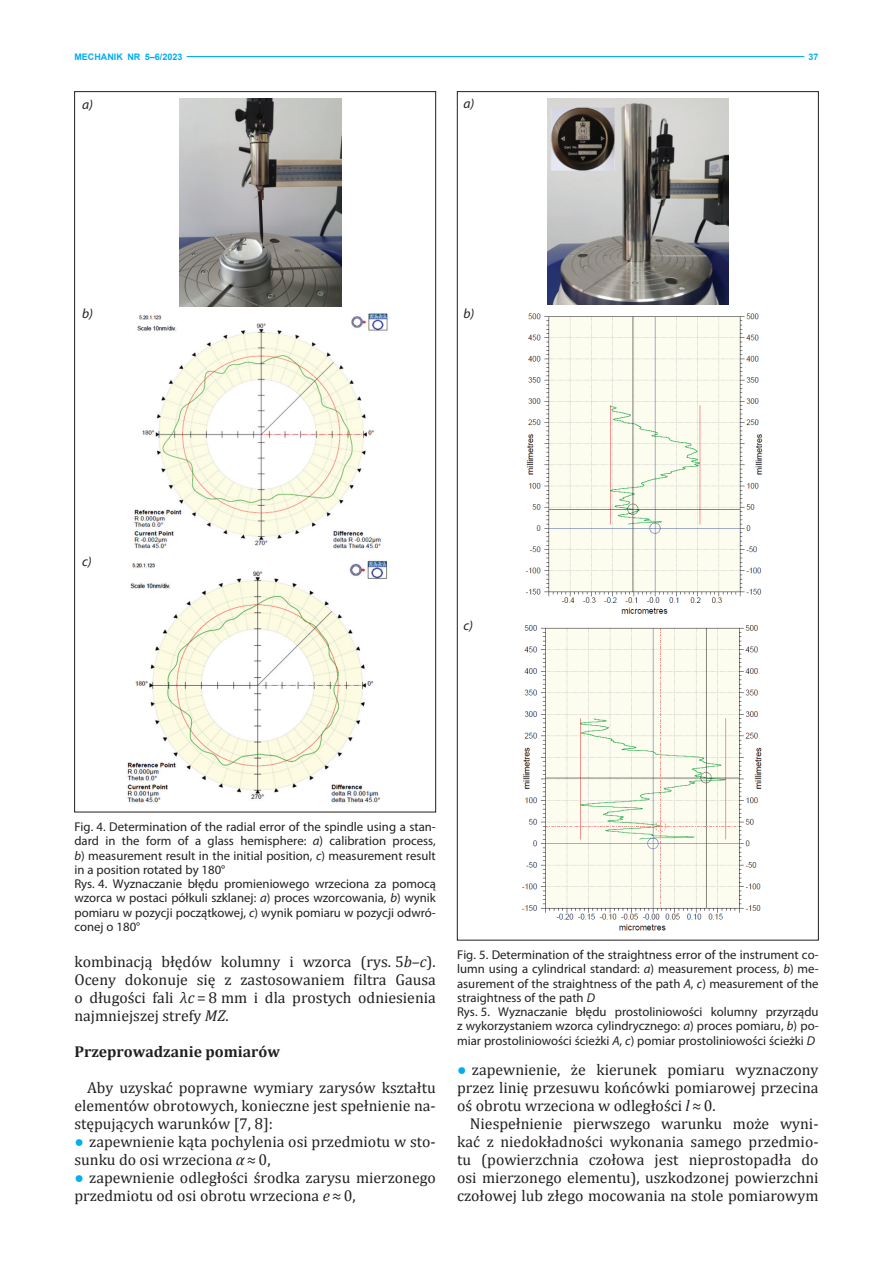
<style>
.page{position:relative;width:893px;height:1263px;background:#fff}
.page>*{position:absolute;margin:0;border:0;box-sizing:border-box;transform-origin:0 0}
.tekst{font:15.75px/18px "Cambria";color:#231f20;text-align:justify}
.tytulik{font:700 15.75px "Cambria";color:#231f20}
.przypis{font:italic 13.5px "Myriad";color:#231f20}
.przypis-2{font:12.75px/14.2px "Myriad Pro";color:#231f20}
.przypis-3{font:700 9px "Arial";color:#00aeef}
.s1{font-style:italic}
.s2{font-family:"Arial";color:#00aeef}
</style>
<div class="page">
<img style="left:179px;top:99px;width:162px;height:208px">
<img style="left:134px;top:313px;width:254px;height:236px">
<img style="left:127px;top:560px;width:261px;height:243px">
<img style="left:547px;top:98px;width:181px;height:206px">
<img style="left:522px;top:313px;width:241px;height:618px">
<hr style="left:187px;top:56px;width:617px;height:1px;background:#00aeef">
<p class="przypis-3" style="left:74px;top:51px;width:110px">MECHANIK NR 5–6/2023</p>
<p class="przypis-3" style="left:808px;top:51px;width:12px">37</p>
<p class="przypis" style="left:82px;top:98px;width:12px">a)</p>
<p class="przypis" style="left:82px;top:307px;width:12px">b)</p>
<p class="przypis" style="left:463px;top:97px;width:12px">a)</p>
<p class="przypis" style="left:463px;top:307px;width:12px">b)</p>
<p class="przypis" style="left:82px;top:555px;width:11px">c)</p>
<p class="przypis" style="left:463px;top:619px;width:11px">c)</p>
<p class="przypis-2" style="left:74px;top:819px;width:363px">Fig. 4. Determination of the radial error of the spindle using a stan&shy;dard in the form of a glass hemisphere: <span class="s1">a</span>) calibration process, <span class="s1">b</span>) measurement result in the initial position, <span class="s1">c</span>) measurement result in a position rotated by 180°<br>Rys. 4. Wyznaczanie błędu promieniowego wrzeciona za pomocą wzorca w postaci półkuli szklanej: <span class="s1">a</span>) proces wzorcowania, <span class="s1">b</span>) wynik pomiaru w pozycji początkowej, <span class="s1">c</span>) wynik pomiaru w pozycji odwró&shy;conej o 180°</p>
<p class="tekst" style="left:74px;top:952px;width:363px">kombinacją błędów kolumny i wzorca (rys. 5<span class="s1">b–c</span>).<br>Oceny dokonuje się z zastosowaniem filtra Gausa o długości fali <span class="s1">λc</span> = 8 mm i dla prostych odniesienia najmniejszej strefy <span class="s1">MZ</span>.</p>
<p class="tytulik" style="left:74px;top:1040px;width:207px">Przeprowadzanie pomiarów</p>
<p class="tekst" style="left:74px;top:1078px;width:363px;text-indent:13px">Aby uzyskać poprawne wymiary zarysów kształtu elementów obrotowych, konieczne jest spełnienie na&shy;stępujących warunków [7, 8]:</p>
<p class="tekst" style="left:74px;top:1132px;width:363px"><span class="s2">●</span> zapewnienie kąta pochylenia osi przedmiotu w sto&shy;sunku do osi wrzeciona <span class="s1">α</span> ≈ 0,</p>
<p class="tekst" style="left:74px;top:1168px;width:363px"><span class="s2">●</span> zapewnienie odległości środka zarysu mierzonego przedmiotu od osi obrotu wrzeciona <span class="s1">e</span> ≈ 0,</p>
<p class="przypis-2" style="left:457px;top:947px;width:363px">Fig. 5. Determination of the straightness error of the instrument co&shy;lumn using a cylindrical standard: <span class="s1">a</span>) measurement process, <span class="s1">b</span>) me&shy;asurement of the straightness of the path <span class="s1">A</span>, <span class="s1">c</span>) measurement of the straightness of the path <span class="s1">D<br></span>Rys. 5. Wyznaczanie błędu prostoliniowości kolumny przyrządu z wykorzystaniem wzorca cylindrycznego: <span class="s1">a</span>) proces pomiaru, <span class="s1">b</span>) po&shy;miar prostoliniowości ścieżki <span class="s1">A</span>, <span class="s1">c</span>) pomiar prostoliniowości ścieżki <span class="s1">D</span></p>
<p class="tekst" style="left:457px;top:1061px;width:363px"><span class="s2">●</span> zapewnienie, że kierunek pomiaru wyznaczony przez linię przesuwu końcówki pomiarowej przecina oś obrotu wrzeciona w odległości <span class="s1">l</span> ≈ 0.</p>
<p class="tekst" style="left:457px;top:1115px;width:363px;text-indent:13px">Niespełnienie pierwszego warunku może wyni&shy;kać z niedokładności wykonania samego przedmio&shy;tu (powierzchnia czołowa jest nieprostopadła do osi mierzonego elementu), uszkodzonej powierzchni czołowej lub złego mocowania na stole pomiarowym</p>
</div>
